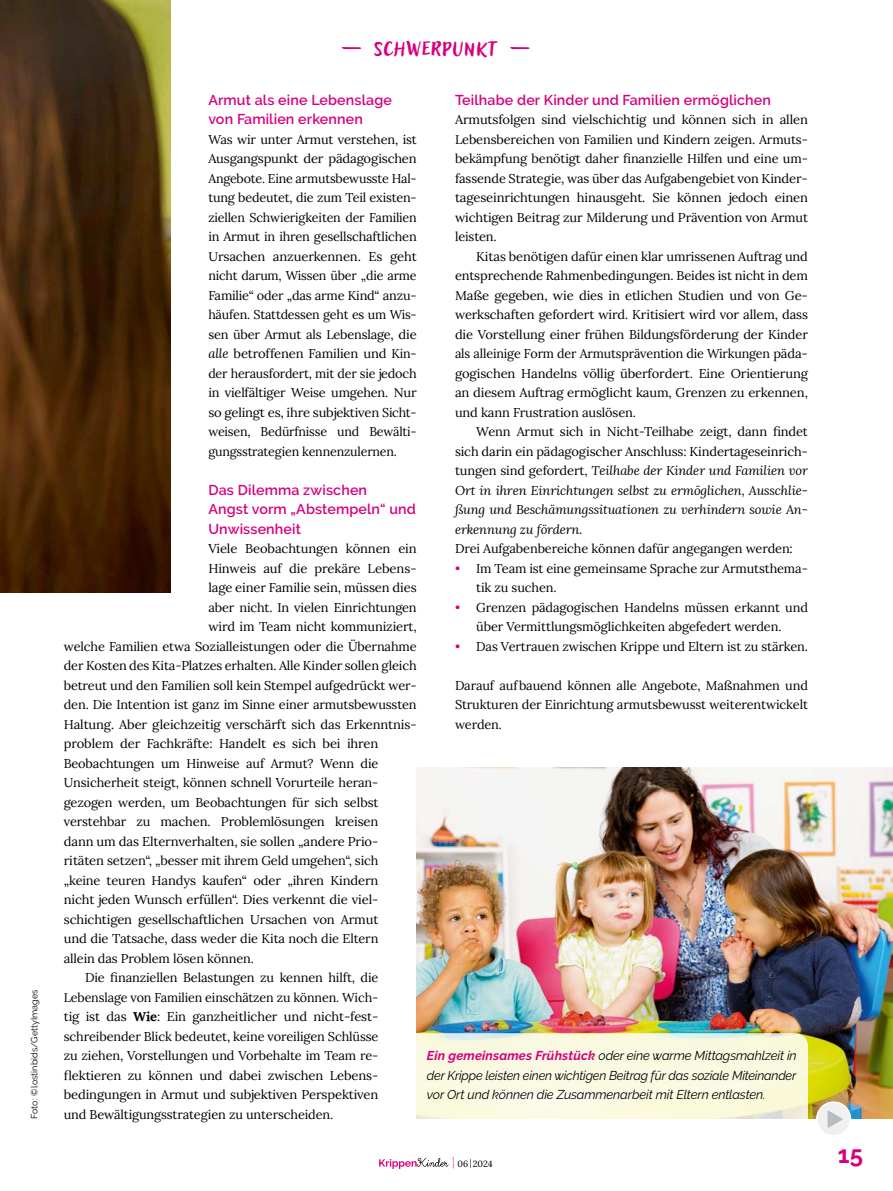
<style>
.page{position:relative;width:893px;height:1191px;background:#fff}
.page>*{position:absolute;margin:0;border:0;box-sizing:border-box;transform-origin:0 0}
.t1{font:27px "Adlery Pro Blockletter";letter-spacing:.04em;color:#d6007e}
.t2{font:700 24px "Raleway";color:#d6007e}
.Artikel_U2_Pink{font:600 14.25px/19.5px "Raleway";letter-spacing:.01em;color:#d6007e}
.Artikel_Text_Standard{font:12.75px/19.5px "Lora";letter-spacing:-.01em;color:#000}
.Artikel_Text_Standard_Einzug{font:12.75px/19.5px "Lora";letter-spacing:-.01em;color:#000}
.Artikel_Text_Standard_Einzug-2{font:italic 12.75px/19.5px "Lora";letter-spacing:-.01em;color:#000;text-align:justify}
.BU_Literatur_Hinweis_Sonstiges_BU{font:italic 12.75px/19.5px "Raleway";letter-spacing:-.01em;color:#000;text-align:justify}
.t3{font:9px "Raleway";color:#000}
.t4{font:9px "Lora";letter-spacing:-.005em;color:#000}
.s1{font-size:22.5px}
.s2{font-style:italic}
.s3{font-weight:700}
.s4{font-style:normal}
.s5{color:#d6007e}
.s6{font-weight:700;color:#d6007e}
</style>
<div class="page">
<img style="left:417px;top:768px;width:476px;height:351px">
<img style="left:0;top:0;width:170px;height:592px">
<svg style="left:404px;top:1033px;width:404px;height:105px;fill:#fafae2"></svg>
<div style="left:817px;top:1102px;width:33px;height:33px;background:#f0f0f0;border-radius:50%"></div>
<div style="left:816px;top:1101px;width:35px;height:35px;border:2px solid #fff;border-radius:50%"></div>
<svg style="left:827px;top:1110px;width:16px;height:17px"></svg>
<svg style="left:379px;top:1156px;width:75px;height:12px"></svg>
<p class="t3" style="left:29px;top:1119px;width:131px;rotate:-90deg">Foto: ©lostinbids/GettyImages</p>
<h1 class="t1" style="left:342px;top:33px;width:189px"><span class="s1">—</span> Schwerpunkt <span class="s1">—</span></h1>
<p class="Artikel_U2_Pink" style="left:208px;top:90px;width:185px">Armut als eine Lebenslage von Familien erkennen</p>
<p class="Artikel_Text_Standard" style="left:208px;top:128px;width:210px;text-align:justify">Was wir unter Armut verstehen, ist Ausgangspunkt der pädagogischen Angebote. Eine armutsbewusste Hal&shy;tung bedeutet, die zum Teil existen&shy;ziellen Schwierigkeiten der Familien in Armut in ihren gesellschaftlichen Ursachen anzuerkennen. Es geht nicht darum, Wissen über „die arme Familie“ oder „das arme Kind“ anzu&shy;häufen. Stattdessen geht es um Wis&shy;sen über Armut als Lebenslage, die <span class="s2">alle</span> betroffenen Familien und Kin&shy;der herausfordert, mit der sie jedoch in vielfältiger Weise umgehen. Nur so gelingt es, ihre subjektiven Sicht&shy;weisen, Bedürfnisse und Bewälti&shy;gungsstrategien kennenzulernen.</p>
<p class="Artikel_U2_Pink" style="left:208px;top:480px;width:209px">Das Dilemma zwischen<br>Angst vorm „Abstempeln“ und<br>Unwissenheit</p>
<p class="Artikel_Text_Standard" style="left:208px;top:538px;width:210px">Viele Beobachtungen können ein</p>
<p class="Artikel_Text_Standard" style="left:208px;top:557px;width:208px">Hinweis auf die prekäre Lebens-</p>
<p class="Artikel_Text_Standard" style="left:208px;top:577px;width:210px">lage einer Familie sein, müssen dies</p>
<p class="Artikel_Text_Standard" style="left:208px;top:596px;width:210px">aber nicht. In vielen Einrichtungen</p>
<p class="Artikel_Text_Standard" style="left:208px;top:616px;width:210px">wird im Team nicht kommuniziert,</p>
<p class="Artikel_Text_Standard" style="left:64px;top:635px;width:354px">welche Familien etwa Sozialleistungen oder die Übernahme</p>
<p class="Artikel_Text_Standard" style="left:64px;top:655px;width:354px">der Kosten des Kita-Platzes erhalten. Alle Kinder sollen gleich</p>
<p class="Artikel_Text_Standard" style="left:64px;top:674px;width:354px">betreut und den Familien soll kein Stempel aufgedrückt wer-</p>
<p class="Artikel_Text_Standard" style="left:64px;top:694px;width:354px">den. Die Intention ist ganz im Sinne einer armutsbewussten</p>
<p class="Artikel_Text_Standard" style="left:64px;top:713px;width:353px">Haltung. Aber gleichzeitig verschärft sich das Erkenntnis-</p>
<p class="Artikel_Text_Standard" style="left:64px;top:733px;width:316px">problem der Fachkräfte: Handelt es sich bei ihren</p>
<p class="Artikel_Text_Standard" style="left:64px;top:752px;width:316px">Beobachtungen um Hinweise auf Armut? Wenn die</p>
<p class="Artikel_Text_Standard" style="left:64px;top:772px;width:316px">Unsicherheit steigt, können schnell Vorurteile heran-</p>
<p class="Artikel_Text_Standard" style="left:64px;top:791px;width:316px">gezogen werden, um Beobachtungen für sich selbst</p>
<p class="Artikel_Text_Standard" style="left:64px;top:811px;width:316px">verstehbar zu machen. Problemlösungen kreisen</p>
<p class="Artikel_Text_Standard" style="left:64px;top:830px;width:316px">dann um das Elternverhalten, sie sollen „andere Prio-</p>
<p class="Artikel_Text_Standard" style="left:64px;top:850px;width:316px">ritäten setzen“, „besser mit ihrem Geld umgehen“, sich</p>
<p class="Artikel_Text_Standard" style="left:64px;top:869px;width:316px">„keine teuren Handys kaufen“ oder „ihren Kindern</p>
<p class="Artikel_Text_Standard" style="left:64px;top:889px;width:316px">nicht jeden Wunsch erfüllen“. Dies verkennt die viel-</p>
<p class="Artikel_Text_Standard" style="left:64px;top:908px;width:316px">schichtigen gesellschaftlichen Ursachen von Armut</p>
<p class="Artikel_Text_Standard" style="left:64px;top:928px;width:316px">und die Tatsache, dass weder die Kita noch die Eltern</p>
<p class="Artikel_Text_Standard" style="left:64px;top:947px;width:192px">allein das Problem lösen können.</p>
<p class="Artikel_Text_Standard_Einzug" style="left:64px;top:967px;width:316px;text-indent:21px">Die finanziellen Belastungen zu kennen hilft, die Lebenslage von Familien einschätzen zu können. Wich&shy;tig ist das <span class="s3">Wie</span>: Ein ganzheitlicher und nicht-fest&shy;schreibender Blick bedeutet, keine voreiligen Schlüsse zu ziehen, Vorstellungen und Vorbehalte im Team re&shy;flektieren zu können und dabei zwischen Lebens&shy;bedingungen in Armut und subjektiven Perspektiven und Bewältigungsstrategien zu unterscheiden.</p>
<p class="Artikel_U2_Pink" style="left:455px;top:90px;width:317px">Teilhabe der Kinder und Familien ermöglichen</p>
<p class="Artikel_Text_Standard" style="left:455px;top:109px;width:354px">Armutsfolgen sind vielschichtig und können sich in allen Lebensbereichen von Familien und Kindern zeigen. Armuts&shy;bekämpfung benötigt daher finanzielle Hilfen und eine um&shy;fassende Strategie, was über das Aufgabengebiet von Kinder&shy;tageseinrichtungen hinausgeht. Sie können jedoch einen wichtigen Beitrag zur Milderung und Prävention von Armut leisten.</p>
<p class="Artikel_Text_Standard_Einzug" style="left:455px;top:245px;width:354px;text-indent:21px">Kitas benötigen dafür einen klar umrissenen Auftrag und entsprechende Rahmenbedingungen. Beides ist nicht in dem Maße gegeben, wie dies in etlichen Studien und von Ge&shy;werkschaften gefordert wird. Kritisiert wird vor allem, dass die Vorstellung einer frühen Bildungsförderung der Kinder als alleinige Form der Armutsprävention die Wirkungen päda&shy;gogischen Handelns völlig überfordert. Eine Orientierung an diesem Auftrag ermöglicht kaum, Grenzen zu erkennen, und kann Frustration auslösen.</p>
<p class="Artikel_Text_Standard_Einzug-2" style="left:455px;top:422px;width:354px;text-indent:21px"><span class="s4">Wenn Armut sich in Nicht-Teilhabe zeigt, dann findet sich darin ein pädagogischer Anschluss: Kindertageseinrich&shy;tungen sind gefordert,</span> Teilhabe der Kinder und Familien vor Ort in ihren Einrichtungen selbst zu ermöglichen, Ausschlie&shy;ßung und Beschämungssituationen zu verhindern sowie An&shy;erkennung zu fördern.</p>
<p class="Artikel_Text_Standard" style="left:455px;top:538px;width:339px">Drei Aufgabenbereiche können dafür angegangen werden:</p>
<p class="Artikel_Text_Standard" style="left:476px;top:557px;width:333px;text-indent:-21px"><span class="s5">•</span> Im Team ist eine gemeinsame Sprache zur Armutsthema&shy;tik zu suchen.</p>
<p class="Artikel_Text_Standard" style="left:455px;top:596px;width:354px;text-align:center"><span class="s5">•</span> Grenzen pädagogischen Handelns müssen erkannt und über Vermittlungsmöglichkeiten abgefedert werden.</p>
<p class="Artikel_Text_Standard" style="left:455px;top:635px;width:354px"><span class="s5">•</span> Das Vertrauen zwischen Krippe und Eltern ist zu stärken.</p>
<p class="Artikel_Text_Standard" style="left:455px;top:674px;width:354px;text-align:justify">Darauf aufbauend können alle Angebote, Maßnahmen und Strukturen der Einrichtung armutsbewusst weiterentwickelt werden.</p>
<p class="BU_Literatur_Hinweis_Sonstiges_BU" style="left:427px;top:1046px;width:371px"><span class="s6">Ein gemeinsames Frühstück</span> oder eine warme Mittagsmahlzeit in der Krippe leisten einen wichtigen Beitrag für das soziale Miteinander vor Ort und können die Zusammenarbeit mit Eltern entlasten.</p>
<p class="t4" style="left:458px;top:1156px;width:36px">06 2024</p>
<h2 class="t2" style="left:838px;top:1140px;width:27px">15</h2>
</div>
